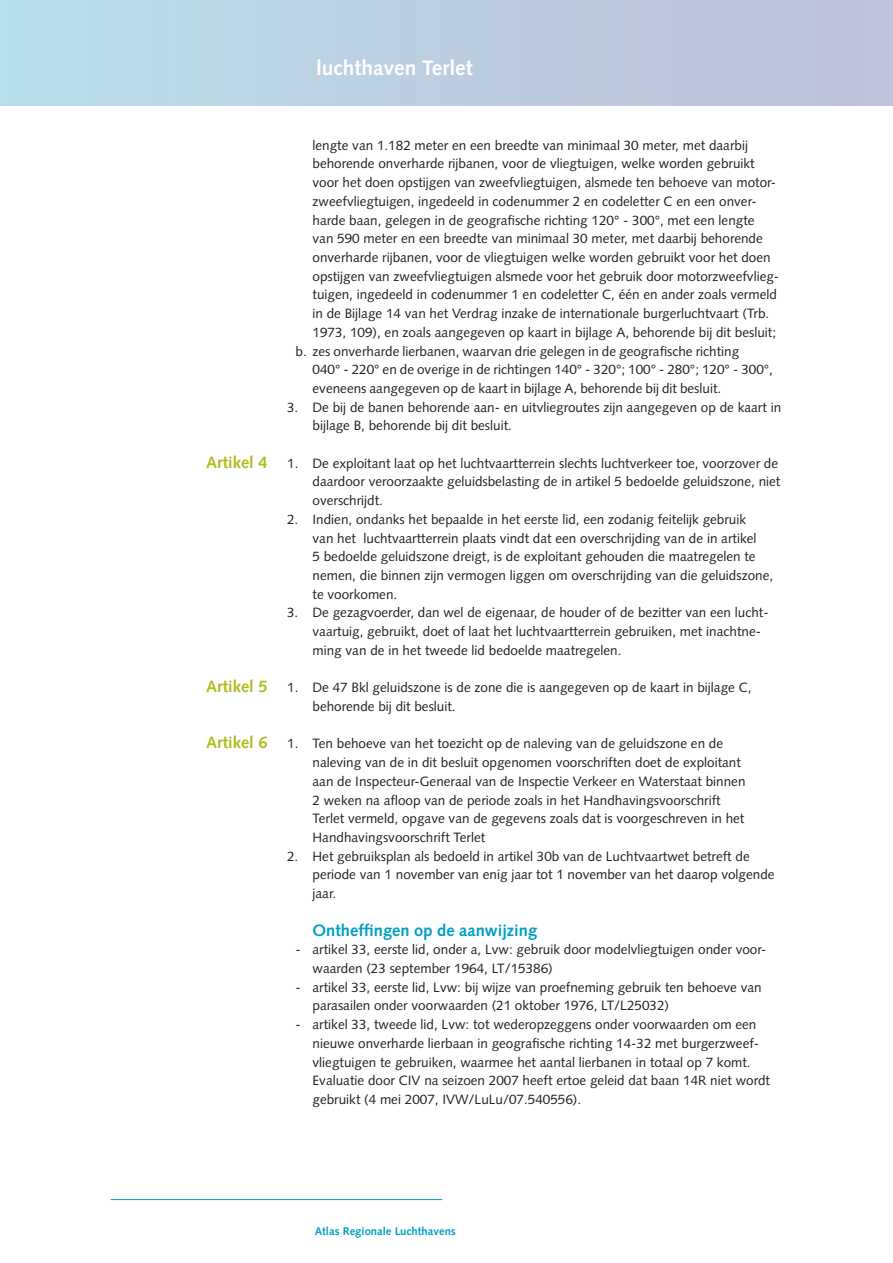
<style>
.page{position:relative;width:893px;height:1263px;background:#fff}
.page>*{position:absolute;margin:0;border:0;box-sizing:border-box;transform-origin:0 0}
._3_kaart_naam{font:700 21px "Syntax";color:#fff}
.tussenkop_plat{font:700 16.5px "Syntax";color:#009fc3}
.dubbel_inspring{font:13.5px/18.8px "Syntax";color:#231f20}
.gewoon_inspring{font:13.5px/18.8px "Syntax";color:#231f20}
._1e_regel_artikel{font:13.5px/18.8px "Syntax";color:#231f20}
.pag_cijfer{font:700 11.25px "Syntax";color:#009fc3}
.s1{font-weight:700;font-size:16.5px;color:#b0bb1d}
</style>
<div class="page">
<hr style="left:111px;top:1199px;width:331px;height:1px;background:#009fc3">
<div style="left:0;top:0;width:893px;height:106px;background:linear-gradient(to right,#b8dde9,#bec1d7)"></div>
<p class="_3_kaart_naam" style="left:316px;top:56px;width:158px">luchthaven Terlet</p>
<p class="dubbel_inspring" style="left:313px;top:136px;width:468px">lengte van 1.182 meter en een breedte van minimaal 30 meter, met daarbij behorende onverharde rijbanen, voor de vliegtuigen, welke worden gebruikt voor het doen opstijgen van zweefvliegtuigen, alsmede ten behoeve van motor&shy;zweefvliegtuigen, ingedeeld in codenummer 2 en codeletter C en een onver&shy;harde baan, gelegen in de geografische richting 120° - 300°, met een lengte<br>van 590 meter en een breedte van minimaal 30 meter, met daarbij behorende onverharde rijbanen, voor de vliegtuigen welke worden gebruikt voor het doen opstijgen van zweefvliegtuigen alsmede voor het gebruik door motorzweefvlieg&shy;tuigen, ingedeeld in codenummer 1 en codeletter C, één en ander zoals vermeld in de Bijlage 14 van het Verdrag inzake de internationale burgerluchtvaart (Trb.<br>1973, 109), en zoals aangegeven op kaart in bijlage A, behorende bij dit besluit;</p>
<p class="dubbel_inspring" style="left:313px;top:341px;width:462px;text-indent:-17px">b. zes onverharde lierbanen, waarvan drie gelegen in de geografische richting<br>040° - 220° en de overige in de richtingen 140° - 320°; 100° - 280°; 120° - 300°, eveneens aangegeven op de kaart in bijlage A, behorende bij dit besluit.</p>
<p class="gewoon_inspring" style="left:313px;top:398px;width:470px;text-indent:-26px">3. De bij de banen behorende aan- en uitvliegroutes zijn aangegeven op de kaart in bijlage B, behorende bij dit besluit.</p>
<p class="_1e_regel_artikel" style="left:313px;top:454px;width:469px;text-indent:-106px"><span class="s1">Artikel 4</span> 1. De exploitant laat op het luchtvaartterrein slechts luchtverkeer toe, voorzover de daardoor veroorzaakte geluidsbelasting de in artikel 5 bedoelde geluidszone, niet overschrijdt.</p>
<p class="gewoon_inspring" style="left:313px;top:510px;width:462px;text-indent:-26px">2. Indien, ondanks het bepaalde in het eerste lid, een zodanig feitelijk gebruik<br>van het luchtvaartterrein plaats vindt dat een overschrijding van de in artikel<br>5 bedoelde geluidszone dreigt, is de exploitant gehouden die maatregelen te nemen, die binnen zijn vermogen liggen om overschrijding van die geluidszone, te voorkomen.</p>
<p class="gewoon_inspring" style="left:313px;top:603px;width:458px;text-indent:-26px">3. De gezagvoerder, dan wel de eigenaar, de houder of de bezitter van een lucht&shy;vaartuig, gebruikt, doet of laat het luchtvaartterrein gebruiken, met inachtne&shy;ming van de in het tweede lid bedoelde maatregelen.</p>
<p class="_1e_regel_artikel" style="left:313px;top:678px;width:440px;text-indent:-106px"><span class="s1">Artikel 5</span> 1. De 47 Bkl geluidszone is de zone die is aangegeven op de kaart in bijlage C, behorende bij dit besluit.</p>
<p class="_1e_regel_artikel" style="left:313px;top:734px;width:434px;text-indent:-106px"><span class="s1">Artikel 6</span> 1. Ten behoeve van het toezicht op de naleving van de geluidszone en de naleving van de in dit besluit opgenomen voorschriften doet de exploitant aan de Inspecteur-Generaal van de Inspectie Verkeer en Waterstaat binnen 2 weken na afloop van de periode zoals in het Handhavingsvoorschrift Terlet vermeld, opgave van de gegevens zoals dat is voorgeschreven in het Handhavingsvoorschrift Terlet</p>
<p class="gewoon_inspring" style="left:313px;top:847px;width:464px;text-indent:-26px">2. Het gebruiksplan als bedoeld in artikel 30b van de Luchtvaartwet betreft de periode van 1 november van enig jaar tot 1 november van het daarop volgende jaar.</p>
<p class="tussenkop_plat" style="left:313px;top:920px;width:226px">Ontheffingen op de aanwijzing</p>
<p class="dubbel_inspring" style="left:313px;top:940px;width:455px;text-indent:-17px">- artikel 33, eerste lid, onder a, Lvw: gebruik door modelvliegtuigen onder voor&shy;waarden (23 september 1964, LT/15386)</p>
<p class="dubbel_inspring" style="left:313px;top:978px;width:451px;text-indent:-17px">- artikel 33, eerste lid, Lvw: bij wijze van proefneming gebruik ten behoeve van parasailen onder voorwaarden (21 oktober 1976, LT/L25032)</p>
<p class="dubbel_inspring" style="left:313px;top:1015px;width:459px;text-indent:-17px">- artikel 33, tweede lid, Lvw: tot wederopzeggens onder voorwaarden om een nieuwe onverharde lierbaan in geografische richting 14-32 met burgerzweef&shy;vliegtuigen te gebruiken, waarmee het aantal lierbanen in totaal op 7 komt.<br>Evaluatie door CIV na seizoen 2007 heeft ertoe geleid dat baan 14R niet wordt gebruikt (4 mei 2007, IVW/LuLu/07.540556).</p>
<p class="pag_cijfer" style="left:315px;top:1224px;width:143px">Atlas Regionale Luchthavens</p>
</div>
